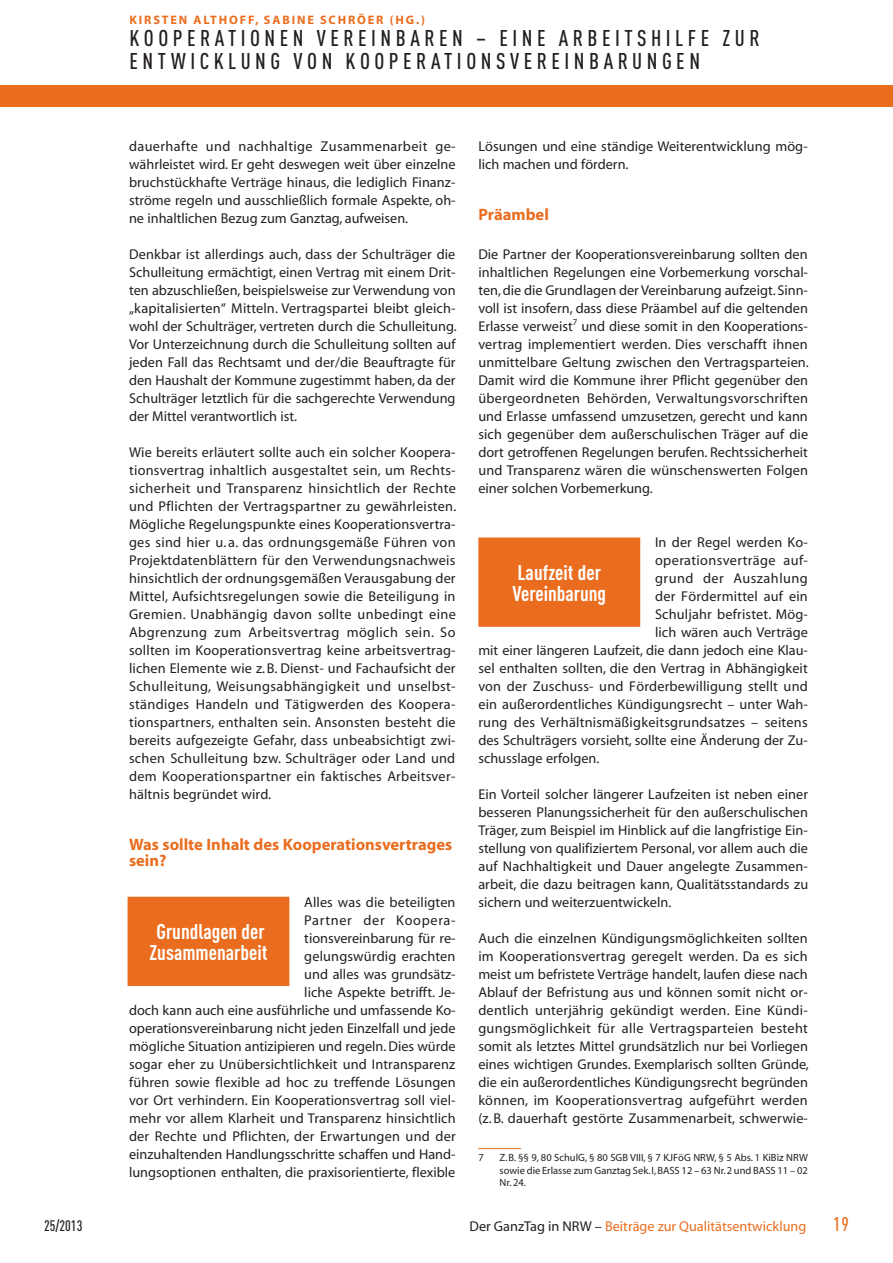
<style>
.page{position:relative;width:893px;height:1263px;background:#fff}
.page>*{position:absolute;margin:0;border:0;box-sizing:border-box;transform-origin:0 0}
.t1{font:500 22.5px/22.5px "DIN Cond";letter-spacing:.2em;color:#231f20}
.t2{font:700 21px/21px "DIN Cond";color:#fff;text-align:center}
.t3{font:500 19.5px "DIN Cond";color:#ea6d1f}
._3-Head_2_ohne_Absta{font:700 16.5px/16.5px "Myriad";color:#ea6d1f}
._3-Head_2_ohne_Zählu{font:700 16.5px "Myriad";color:#ea6d1f}
.t4{font:500 15px "DIN Cond";color:#231f20}
._1-Copy_normal{font:14.25px/18px "Myriad";letter-spacing:.005em;color:#231f20;text-align:justify}
.t5{font:14.25px "Myriad";color:#ea6d1f}
._1-Copy_normal-2{font:14.25px "Myriad";letter-spacing:.025em;color:#231f20}
._1-Copy_normal-3{font:14.25px "Myriad";letter-spacing:.035em;color:#231f20}
.t6{font:700 12.3px "Myriad";letter-spacing:.15em;color:#ea6d1f}
._4-Fußnotentext{font:10.5px/12.6px "Myriad";color:#231f20;text-align:justify}
.s1{color:#231f20}
</style>
<div class="page">
<div style="left:0;top:85px;width:893px;height:21px;background:#ea6d1f"></div>
<div style="left:130px;top:899px;width:157px;height:85px;background:#ea6d1f"></div>
<div style="left:128px;top:897px;width:161px;height:89px;border:4px solid #ea6d1f"></div>
<hr style="left:478px;top:1148px;width:43px;height:1px;background:#ea6d1f">
<div style="left:481px;top:540px;width:157px;height:84px;background:#ea6d1f"></div>
<div style="left:478px;top:537px;width:162px;height:90px;border:4px solid #ea6d1f"></div>
<p class="t6" style="left:130px;top:13px;width:297px">KIRSTEN ALTHOFF, SABINE SCHRÖER (HG.)</p>
<h1 class="t1" style="left:130px;top:27px;width:632px">KOOPERATIONEN VEREINBAREN – EINE ARBEITSHILFE ZUR<br>ENTWICKLUNG VON KOOPERATIONSVEREINBARUNGEN</h1>
<p class="_1-Copy_normal" style="left:129px;top:138px;width:328px">dauerhafte und nachhaltige Zusammenarbeit ge&shy;währleistet wird. Er geht deswegen weit über einzelne bruchstückhafte Verträge hinaus, die lediglich Finanz&shy;ströme regeln und ausschließlich formale Aspekte, oh&shy;ne inhaltlichen Bezug zum Ganztag, aufweisen.</p>
<p class="_1-Copy_normal" style="left:129px;top:246px;width:329px">Denkbar ist allerdings auch, dass der Schulträger die Schulleitung ermächtigt, einen Vertrag mit einem Drit&shy;ten abzuschließen, beispielsweise zur Verwendung von „kapitalisierten“ Mitteln. Vertragspartei bleibt gleich&shy;wohl der Schulträger, vertreten durch die Schulleitung.<br>Vor Unterzeichnung durch die Schulleitung sollten auf jeden Fall das Rechtsamt und der/die Beauftragte für den Haushalt der Kommune zugestimmt haben, da der Schulträger letztlich für die sachgerechte Verwendung der Mittel verantwortlich ist.</p>
<p class="_1-Copy_normal" style="left:129px;top:444px;width:329px">Wie bereits erläutert sollte auch ein solcher Koopera&shy;tionsvertrag inhaltlich ausgestaltet sein, um Rechts&shy;sicherheit und Transparenz hinsichtlich der Rechte und Pflichten der Vertragspartner zu gewährleisten.<br>Mögliche Regelungspunkte eines Kooperationsvertra&shy;ges sind hier u. a. das ordnungsgemäße Führen von Projektdatenblättern für den Verwendungsnachweis hinsichtlich der ordnungsgemäßen Verausgabung der Mittel, Aufsichtsregelungen sowie die Beteiligung in Gremien. Unabhängig davon sollte unbedingt eine Abgrenzung zum Arbeitsvertrag möglich sein. So sollten im Kooperationsvertrag keine arbeitsvertrag&shy;lichen Elemente wie z.B. Dienst- und Fachaufsicht der Schulleitung, Weisungsabhängigkeit und unselbst&shy;ständiges Handeln und Tätigwerden des Koopera&shy;tionspartners, enthalten sein. Ansonsten besteht die bereits aufgezeigte Gefahr, dass unbeabsichtigt zwi&shy;schen Schulleitung bzw. Schulträger oder Land und dem Kooperationspartner ein faktisches Arbeitsver&shy;hältnis begründet wird.</p>
<p class="_3-Head_2_ohne_Absta" style="left:129px;top:837px;width:325px">Was sollte Inhalt des Kooperationsvertrages sein?</p>
<p class="_1-Copy_normal" style="left:129px;top:894px;width:328px;text-align:right">Alles was die beteiligten<br>Partner der Koopera-<br>tionsvereinbarung für re-<br>gelungswürdig erachten<br>und alles was grundsätz-<br>liche Aspekte betrifft. Je-<br>doch kann auch eine ausführliche und umfassende Ko&shy;operationsvereinbarung nicht jeden Einzelfall und jede mögliche Situation antizipieren und regeln. Dies würde sogar eher zu Unübersichtlichkeit und Intransparenz führen sowie flexible ad hoc zu treffende Lösungen vor Ort verhindern. Ein Kooperationsvertrag soll viel&shy;mehr vor allem Klarheit und Transparenz hinsichtlich der Rechte und Pflichten, der Erwartungen und der einzuhaltenden Handlungsschritte schaffen und Hand&shy;lungsoptionen enthalten, die praxisorientierte, flexible</p>
<p class="t2" style="left:149px;top:921px;width:120px">Grundlagen der<br>Zusammenarbeit</p>
<p class="_1-Copy_normal" style="left:478px;top:138px;width:331px">Lösungen und eine ständige Weiterentwicklung mög&shy;lich machen und fördern.</p>
<p class="_3-Head_2_ohne_Zählu" style="left:478px;top:206px;width:72px">Präambel</p>
<p class="_1-Copy_normal" style="left:478px;top:246px;width:332px">Die Partner der Kooperationsvereinbarung sollten den inhaltlichen Regelungen eine Vorbemerkung vorschal&shy;ten, die die Grundlagen der Vereinbarung aufzeigt. Sinn&shy;voll ist insofern, dass diese Präambel auf die geltenden Erlasse verweist<sup>7</sup> und diese somit in den Kooperations&shy;vertrag implementiert werden. Dies verschafft ihnen unmittelbare Geltung zwischen den Vertragsparteien.<br>Damit wird die Kommune ihrer Pflicht gegenüber den übergeordneten Behörden, Verwaltungsvorschriften und Erlasse umfassend umzusetzen, gerecht und kann sich gegenüber dem außerschulischen Träger auf die dort getroffenen Regelungen berufen. Rechtssicherheit und Transparenz wären die wünschenswerten Folgen einer solchen Vorbemerkung.</p>
<p class="_1-Copy_normal" style="left:655px;top:534px;width:154px">In der Regel werden Ko-</p>
<p class="_1-Copy_normal-2" style="left:655px;top:553px;width:154px">operationsverträge auf-</p>
<p class="_1-Copy_normal-3" style="left:655px;top:571px;width:154px">grund der Auszahlung</p>
<p class="_1-Copy_normal" style="left:655px;top:588px;width:154px">der Fördermittel auf ein</p>
<p class="_1-Copy_normal" style="left:655px;top:606px;width:154px">Schuljahr befristet. Mög-</p>
<p class="_1-Copy_normal" style="left:655px;top:624px;width:154px">lich wären auch Verträge</p>
<p class="_1-Copy_normal" style="left:478px;top:642px;width:331px">mit einer längeren Laufzeit, die dann jedoch eine Klau-</p>
<p class="_1-Copy_normal" style="left:478px;top:660px;width:331px">sel enthalten sollten, die den Vertrag in Abhängigkeit</p>
<p class="_1-Copy_normal" style="left:478px;top:678px;width:331px">von der Zuschuss- und Förderbewilligung stellt und</p>
<p class="_1-Copy_normal" style="left:478px;top:696px;width:331px">ein außerordentliches Kündigungsrecht – unter Wah-</p>
<p class="_1-Copy_normal" style="left:478px;top:714px;width:331px">rung des Verhältnismäßigkeitsgrundsatzes – seitens</p>
<p class="_1-Copy_normal" style="left:478px;top:732px;width:331px">des Schulträgers vorsieht, sollte eine Änderung der Zu-</p>
<p class="_1-Copy_normal" style="left:478px;top:750px;width:123px">schusslage erfolgen.</p>
<p class="_1-Copy_normal" style="left:478px;top:786px;width:331px">Ein Vorteil solcher längerer Laufzeiten ist neben einer besseren Planungssicherheit für den außerschulischen Träger, zum Beispiel im Hinblick auf die langfristige Ein&shy;stellung von qualifiziertem Personal, vor allem auch die auf Nachhaltigkeit und Dauer angelegte Zusammen&shy;arbeit, die dazu beitragen kann, Qualitätsstandards zu sichern und weiterzuentwickeln.</p>
<p class="_1-Copy_normal" style="left:478px;top:930px;width:332px">Auch die einzelnen Kündigungsmöglichkeiten sollten im Kooperationsvertrag geregelt werden. Da es sich meist um befristete Verträge handelt, laufen diese nach Ablauf der Befristung aus und können somit nicht or&shy;dentlich unterjährig gekündigt werden. Eine Kündi&shy;gungsmöglichkeit für alle Vertragsparteien besteht somit als letztes Mittel grundsätzlich nur bei Vorliegen eines wichtigen Grundes. Exemplarisch sollten Gründe, die ein außerordentliches Kündigungsrecht begründen können, im Kooperationsvertrag aufgeführt werden (z.B. dauerhaft gestörte Zusammenarbeit, schwerwie-</p>
<p class="_4-Fußnotentext" style="left:478px;top:1152px;width:7px">7</p>
<p class="_4-Fußnotentext" style="left:500px;top:1152px;width:310px">Z.B. §§ 9, 80 SchulG, § 80 SGB VIII, § 7 KJFöG NRW, § 5 Abs. 1 KiBiz NRW sowie die Erlasse zum Ganztag Sek. I, BASS 12 – 63 Nr. 2 und BASS 11 – 02<br>Nr. 24.</p>
<p class="t2" style="left:512px;top:561px;width:95px;text-align:left">Laufzeit der<br>Vereinbarung</p>
<p class="t4" style="left:44px;top:1217px;width:40px">25/2013</p>
<p class="t5" style="left:469px;top:1219px;width:338px"><span class="s1">Der GanzTag in NRW –</span> Beiträge zur Qualitätsentwicklung</p>
<h3 class="t3" style="left:833px;top:1212px;width:17px">19</h3>
</div>
